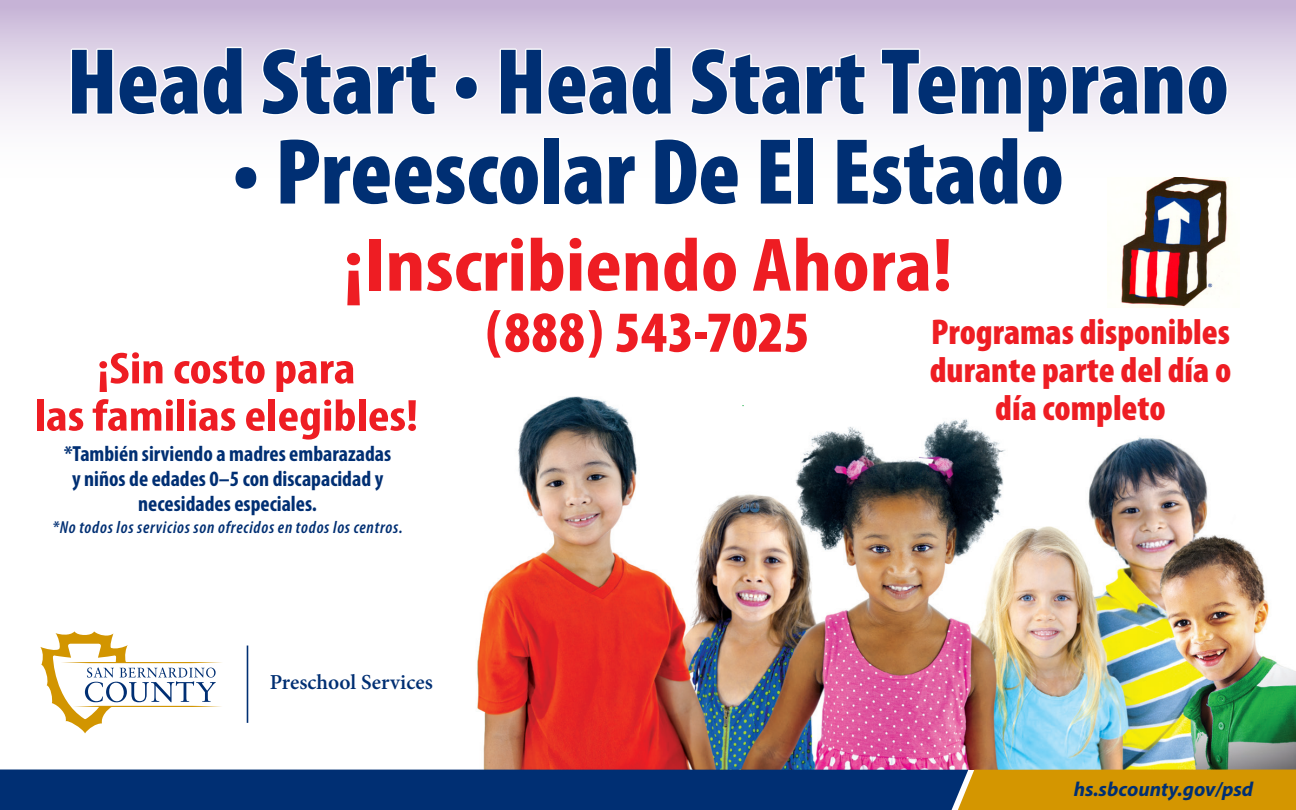
<style>
.page{position:relative;width:1296px;height:810px;background:#fff}
.page>*{position:absolute;margin:0;border:0;box-sizing:border-box;transform-origin:0 0}
.t1{font:900 condensed 94.5px "Myriad Pro";color:#002f73}
.t2{font:700 condensed 76.5px "Myriad Pro";color:#ee1d23;scale:1.14 1}
.t3{font:900 condensed 58.5px "Myriad Pro";letter-spacing:.01em;color:#ee1d23}
.t4{font:700 condensed 45px/47.2px "Myriad Pro";color:#ee1d23;text-align:center;scale:1.14 1}
.t5{font:900 condensed 36px/38.2px "Myriad Pro";color:#ee1d23;text-align:center}
.t6{font:700 condensed 22.05px/24.8px "Myriad Pro";color:#002f73;text-align:center}
.t7{font:600 21.38px "Minion Pro";color:#002f73}
.t8{font:italic 700 20.25px "Myriad Pro";color:#002f73}
.t9{font:italic 600 condensed 17.55px "Myriad Pro";letter-spacing:.04em;color:#002f73}
</style>
<div class="page">
<img style="left:455px;top:396px;width:841px;height:374px">
<div style="left:0;top:0;width:1296px;height:190px;background:linear-gradient(to bottom,#ccbbda,#fff)"></div>
<svg style="left:0;top:770px;width:1296px;height:40px;background:#364956"></svg>
<svg style="left:69px;top:45px;width:176px;height:72px"></svg>
<div style="left:234px;top:166px;width:24px;height:24px;border:3px solid #fff;border-radius:50%"></div>
<svg style="left:259px;top:45px;width:970px;height:145px"></svg>
<img style="left:1107px;top:177px;width:132px;height:131px">
<svg style="left:40px;top:631px;width:182px;height:102px"></svg>
<hr style="left:247px;top:646px;width:1px;height:77px;background:#002f73">
<h1 class="t1" style="left:67px;top:29px;width:1164px">Head Start • Head Start Temprano</h1>
<h1 class="t1" style="left:232px;top:119px;width:834px">• Preescolar De El Estado</h1>
<h2 class="t2" style="left:343px;top:217px;width:536px">¡Inscribiendo Ahora!</h2>
<h3 class="t4" style="left:35px;top:344px;width:338px">¡Sin costo para<br>las familias elegibles!</h3>
<p class="t6" style="left:64px;top:441px;width:329px">*También sirviendo a madres embarazadas y niños de edades 0–5 con discapacidad y necesidades especiales.</p>
<p class="t9" style="left:53px;top:518px;width:352px">*No todos los servicios son ofrecidos en todos los centros.</p>
<h3 class="t3" style="left:486px;top:300px;width:325px">(888) 543-7025</h3>
<p class="t7" style="left:270px;top:668px;width:165px">Preschool Services</p>
<h3 class="t5" style="left:930px;top:313px;width:303px">Programas disponibles durante parte del día o día completo</h3>
<p class="t8" style="left:1074px;top:777px;width:181px">hs.sbcounty.gov/psd</p>
</div>
